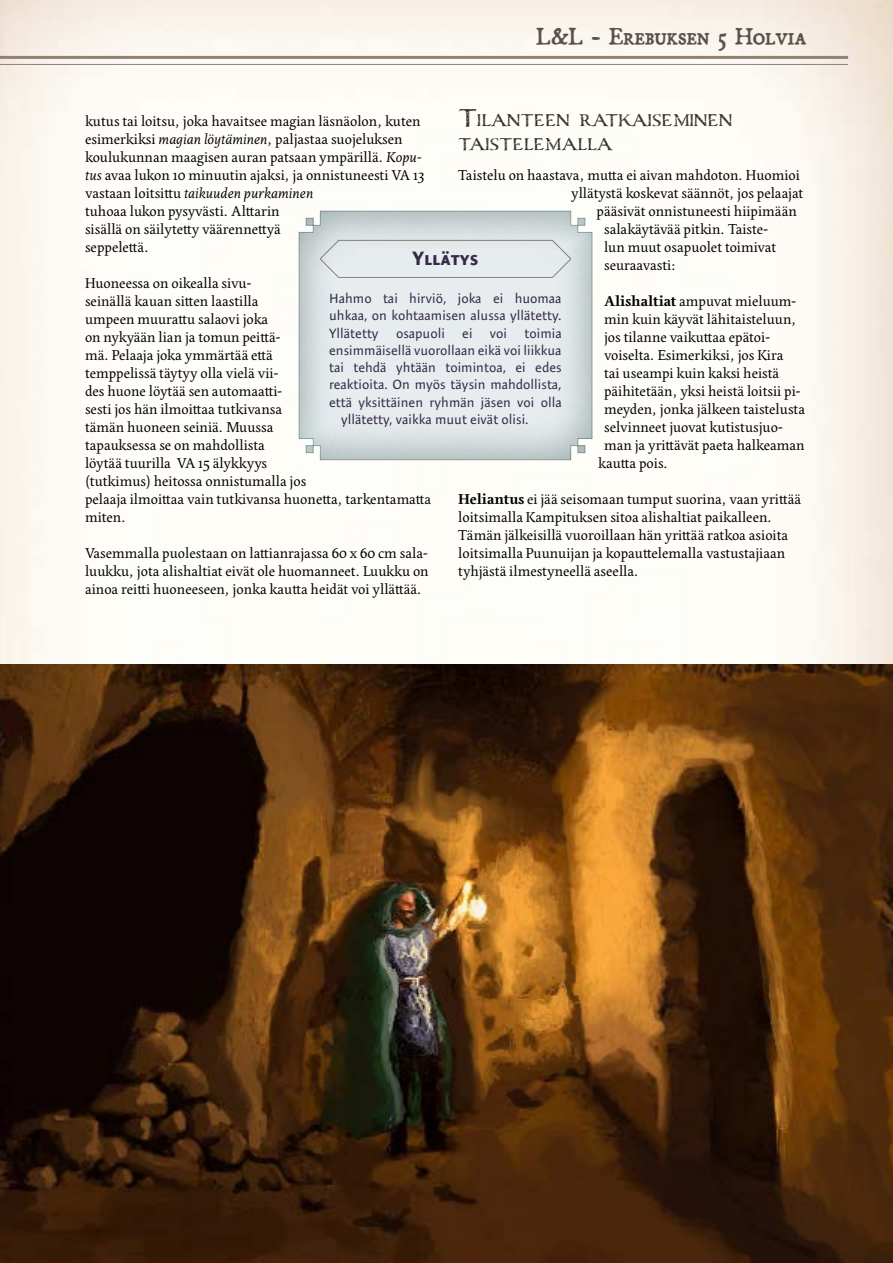
<style>
.page{position:relative;width:893px;height:1263px;background:#fff}
.page>*{position:absolute;margin:0;border:0;box-sizing:border-box;transform-origin:0 0}
.t1{font:25.5px "Broadsheet";color:#5c504c}
.t2{font:21px/24px "Carta Marina";color:#372d28}
.t3{font:700 19.5px "Expo Sans Pro";color:#352a4b}
.t4{font:15px/18px "Edita";color:#000}
.t5{font:13.5px/17.2px "Expo Sans Pro";color:#352a4b;text-align:justify}
.s1{font-size:30px}
.s2{font-weight:700}
.s3{font-style:italic}
</style>
<div class="page">
<img style="left:0;top:0;width:893px;height:1263px">
<hr style="left:0;top:56px;width:848px;height:3px;background:#918270">
<hr style="left:0;top:64px;width:848px;height:1px;background:#918270">
<div style="left:286px;top:201px;width:319px;height:261px;background:#9db1b2;opacity:.75"></div>
<img style="left:0;top:665px;width:893px;height:597px">
<h1 class="t1" style="left:536px;top:16px;width:272px">L&amp;L - Erebuksen 5 Holvia</h1>
<h2 class="t2" style="left:458px;top:108px;width:275px"><span class="s1">T</span>ilanteen ratkaiseminen taistelemalla</h2>
<p class="t4" style="left:458px;top:167px;width:343px">Taistelu on haastava, mutta ei aivan mahdoton. Huomioi</p>
<p class="t4" style="left:571px;top:185px;width:234px">yllätystä koskevat säännöt, jos pelaajat</p>
<p class="t4" style="left:597px;top:203px;width:202px">pääsivät onnistuneesti hiipimään</p>
<p class="t4" style="left:604px;top:221px;width:166px">salakäytävää pitkin. Taiste-</p>
<p class="t4" style="left:604px;top:239px;width:174px">lun muut osapuolet toimivat</p>
<p class="t4" style="left:604px;top:257px;width:73px">seuraavasti:</p>
<p class="t4" style="left:604px;top:293px;width:194px"><span class="s2">Alishaltiat</span> ampuvat mieluum-</p>
<p class="t4" style="left:604px;top:311px;width:194px">min kuin käyvät lähitaisteluun,</p>
<p class="t4" style="left:604px;top:329px;width:167px">jos tilanne vaikuttaa epätoi-</p>
<p class="t4" style="left:604px;top:347px;width:181px">voiselta. Esimerkiksi, jos Kira</p>
<p class="t4" style="left:604px;top:365px;width:177px">tai useampi kuin kaksi heistä</p>
<p class="t4" style="left:604px;top:383px;width:198px">päihitetään, yksi heistä loitsii pi-</p>
<p class="t4" style="left:604px;top:401px;width:203px">meyden, jonka jälkeen taistelusta</p>
<p class="t4" style="left:604px;top:419px;width:180px">selvinneet juovat kutistusjuo-</p>
<p class="t4" style="left:604px;top:437px;width:202px">man ja yrittävät paeta halkeaman</p>
<p class="t4" style="left:598px;top:455px;width:72px">kautta pois.</p>
<p class="t4" style="left:458px;top:491px;width:344px"><span class="s2">Heliantus</span> ei jää seisomaan tumput suorina, vaan yrittää loitsimalla Kampituksen sitoa alishaltiat paikalleen.<br>Tämän jälkeisillä vuoroillaan hän yrittää ratkoa asioita loitsimalla Puunuijan ja kopauttelemalla vastustajiaan tyhjästä ilmestyneellä aseella.</p>
<p class="t4" style="left:85px;top:113px;width:341px">kutus tai loitsu, joka havaitsee magian läsnäolon, kuten esimerkiksi <span class="s3">magian löytäminen</span>, paljastaa suojeluksen koulukunnan maagisen auran patsaan ympärillä. <span class="s3">Kopu&shy;tus</span> avaa lukon 10 minuutin ajaksi, ja onnistuneesti VA 13 vastaan loitsittu <span class="s3">taikuuden purkaminen<br></span>tuhoaa lukon pysyvästi. Alttarin<br>sisällä on säilytetty väärennettyä<br>seppelettä.</p>
<p class="t4" style="left:85px;top:275px;width:348px">Huoneessa on oikealla sivu-<br>seinällä kauan sitten laastilla<br>umpeen muurattu salaovi joka<br>on nykyään lian ja tomun peittä-<br>mä. Pelaaja joka ymmärtää että<br>temppelissä täytyy olla vielä vii-<br>des huone löytää sen automaatti-<br>sesti jos hän ilmoittaa tutkivansa<br>tämän huoneen seiniä. Muussa<br>tapauksessa se on mahdollista<br>löytää tuurilla VA 15 älykkyys<br>(tutkimus) heitossa onnistumalla jos<br>pelaaja ilmoittaa vain tutkivansa huonetta, tarkentamatta miten.</p>
<p class="t4" style="left:85px;top:545px;width:345px;text-align:justify">Vasemmalla puolestaan on lattianrajassa 60 x 60 cm sala&shy;luukku, jota alishaltiat eivät ole huomanneet. Luukku on ainoa reitti huoneeseen, jonka kautta heidät voi yllättää.</p>
<h3 class="t3" style="left:412px;top:246px;width:68px">Yllätys</h3>
<p class="t5" style="left:329px;top:290px;width:234px">Hahmo tai hirviö, joka ei huomaa uhkaa, on kohtaamisen alussa yllätetty.<br>Yllätetty</p>
<p class="t5" style="left:396px;top:324px;width:50px">osapuoli</p>
<p class="t5" style="left:462px;top:324px;width:12px">ei</p>
<p class="t5" style="left:490px;top:324px;width:19px">voi</p>
<p class="t5" style="left:524px;top:324px;width:39px">toimia</p>
<p class="t5" style="left:329px;top:341px;width:234px">ensimmäisellä vuorollaan eikä voi liikkua</p>
<p class="t5" style="left:329px;top:359px;width:234px">tai tehdä yhtään toimintoa, ei edes</p>
<p class="t5" style="left:329px;top:376px;width:234px">reaktioita. On myös täysin mahdollista,</p>
<p class="t5" style="left:329px;top:393px;width:234px">että yksittäinen ryhmän jäsen voi olla</p>
<p class="t5" style="left:341px;top:410px;width:189px">yllätetty, vaikka muut eivät olisi.</p>
</div>
